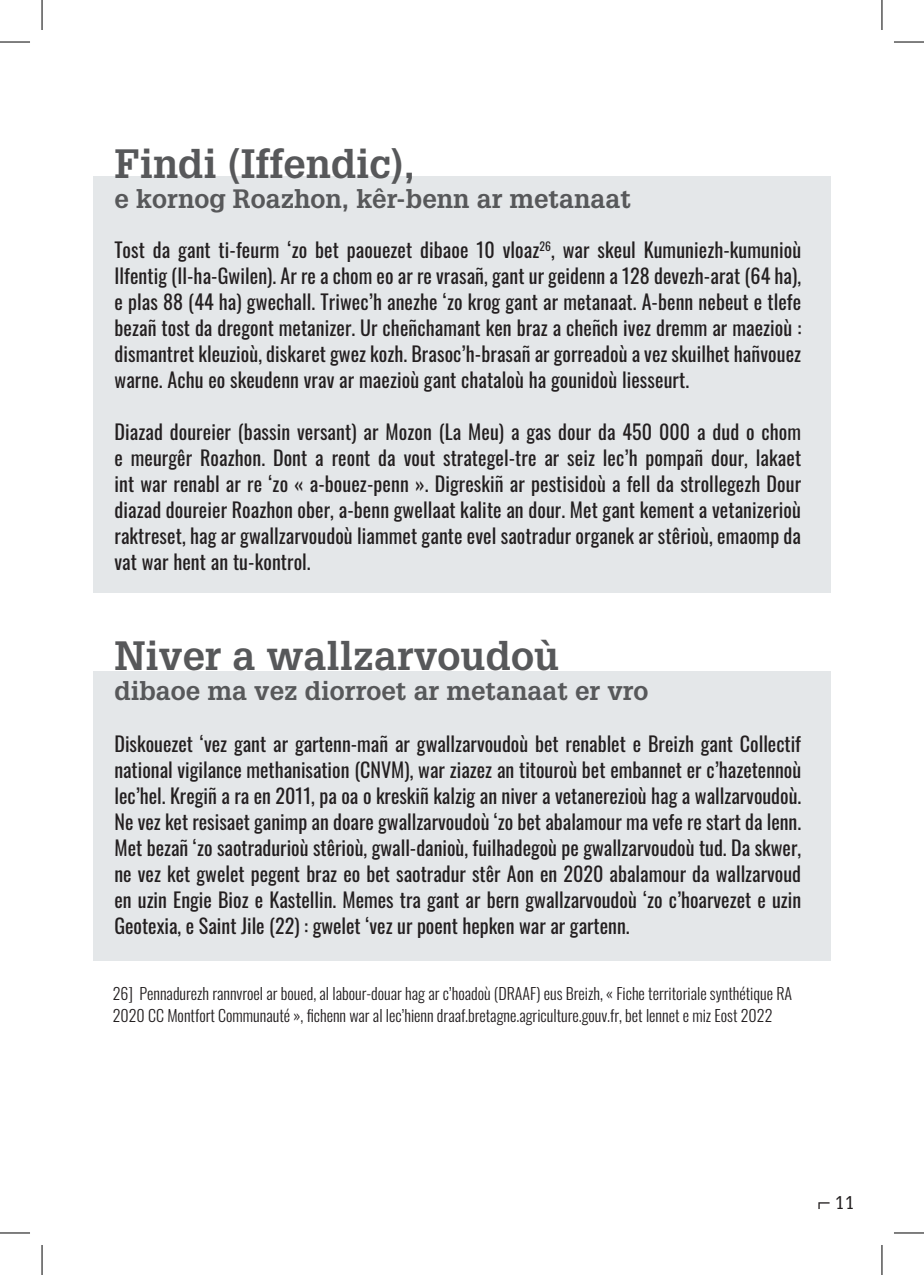
<style>
.page{position:relative;width:924px;height:1275px;background:#fff}
.page>*{position:absolute;margin:0;border:0;box-sizing:border-box;transform-origin:0 0}
.t1{font:700 40px "Glypha LT Std";color:#57585a}
.t2{font:700 26px "Glypha LT Std";color:#57585a}
.t3{font:20px/26px "Oswald";letter-spacing:.005em;color:#231f20;text-align:justify}
.t4{font:18px "Glypha LT Std";color:#231f20}
.t5{font:300 16px/22px "Oswald";color:#231f20}
</style>
<div class="page">
<svg style="left:818px;top:1202px;width:11px;height:7px"></svg>
<div style="left:93px;top:671px;width:737px;height:289px;background:#e4e7e9"></div>
<div style="left:93px;top:177px;width:737px;height:416px;background:#e4e7e9"></div>
<hr style="left:0;top:42px;width:30px;height:1px;background:#000">
<hr style="left:893px;top:42px;width:30px;height:1px;background:#000">
<hr style="left:0;top:1232px;width:30px;height:1px;background:#000">
<hr style="left:893px;top:1232px;width:30px;height:1px;background:#000">
<hr style="left:42px;top:0;width:1px;height:30px;background:#000">
<hr style="left:42px;top:1245px;width:1px;height:30px;background:#000">
<hr style="left:881px;top:0;width:1px;height:30px;background:#000">
<hr style="left:881px;top:1245px;width:1px;height:30px;background:#000">
<h1 class="t1" style="left:114px;top:139px;width:302px">Findi (Iffendic),</h1>
<h2 class="t2" style="left:114px;top:183px;width:518px">e kornog Roazhon, kêr-benn ar metanaat</h2>
<p class="t3" style="left:114px;top:235px;width:688px">Tost da gant ti-feurm ‘zo bet paouezet dibaoe 10 vloaz<sup>26</sup>, war skeul Kumuniezh-kumunioù Ilfentig (Il-ha-Gwilen). Ar re a chom eo ar re vrasañ, gant ur geidenn a 128 devezh-arat (64 ha), e plas 88 (44 ha) gwechall. Triwec’h anezhe ‘zo krog gant ar metanaat. A-benn nebeut e tlefe bezañ tost da dregont metanizer. Ur cheñchamant ken braz a cheñch ivez dremm ar maezioù : dismantret kleuzioù, diskaret gwez kozh. Brasoc’h-brasañ ar gorreadoù a vez skuilhet hañvouez warne. Achu eo skeudenn vrav ar maezioù gant chataloù ha gounidoù liesseurt.</p>
<p class="t3" style="left:114px;top:417px;width:688px">Diazad doureier (bassin versant) ar Mozon (La Meu) a gas dour da 450 000 a dud o chom e meurgêr Roazhon. Dont a reont da vout strategel-tre ar seiz lec’h pompañ dour, lakaet int war renabl ar re ‘zo « a-bouez-penn ». Digreskiñ ar pestisidoù a fell da strollegezh Dour diazad doureier Roazhon ober, a-benn gwellaat kalite an dour. Met gant kement a vetanizerioù raktreset, hag ar gwallzarvoudoù liammet gante evel saotradur organek ar stêrioù, emaomp da vat war hent an tu-kontrol.</p>
<h1 class="t1" style="left:114px;top:631px;width:446px">Niver a wallzarvoudoù</h1>
<h2 class="t2" style="left:114px;top:674px;width:535px">dibaoe ma vez diorroet ar metanaat er vro</h2>
<p class="t3" style="left:114px;top:729px;width:688px">Diskouezet ‘vez gant ar gartenn-mañ ar gwallzarvoudoù bet renablet e Breizh gant Collectif national vigilance methanisation (CNVM), war ziazez an titouroù bet embannet er c’hazetennoù lec’hel. Kregiñ a ra en 2011, pa oa o kreskiñ kalzig an niver a vetanerezioù hag a wallzarvoudoù.<br>Ne vez ket resisaet ganimp an doare gwallzarvoudoù ‘zo bet abalamour ma vefe re start da lenn.<br>Met bezañ ‘zo saotradurioù stêrioù, gwall-danioù, fuilhadegoù pe gwallzarvoudoù tud. Da skwer, ne vez ket gwelet pegent braz eo bet saotradur stêr Aon en 2020 abalamour da wallzarvoud en uzin Engie Bioz e Kastellin. Memes tra gant ar bern gwallzarvoudoù ‘zo c’hoarvezet e uzin Geotexia, e Saint Jile (22) : gwelet ‘vez ur poent hepken war ar gartenn.</p>
<p class="t5" style="left:113px;top:981px;width:680px">26] Pennadurezh rannvroel ar boued, al labour-douar hag ar c’hoadoù (DRAAF) eus Breizh, « Fiche territoriale synthétique RA<br>2020 CC Montfort Communauté », fichenn war al lec’hienn draaf.bretagne.agriculture.gouv.fr, bet lennet e miz Eost 2022</p>
<p class="t4" style="left:834px;top:1191px;width:22px">11</p>
</div>
